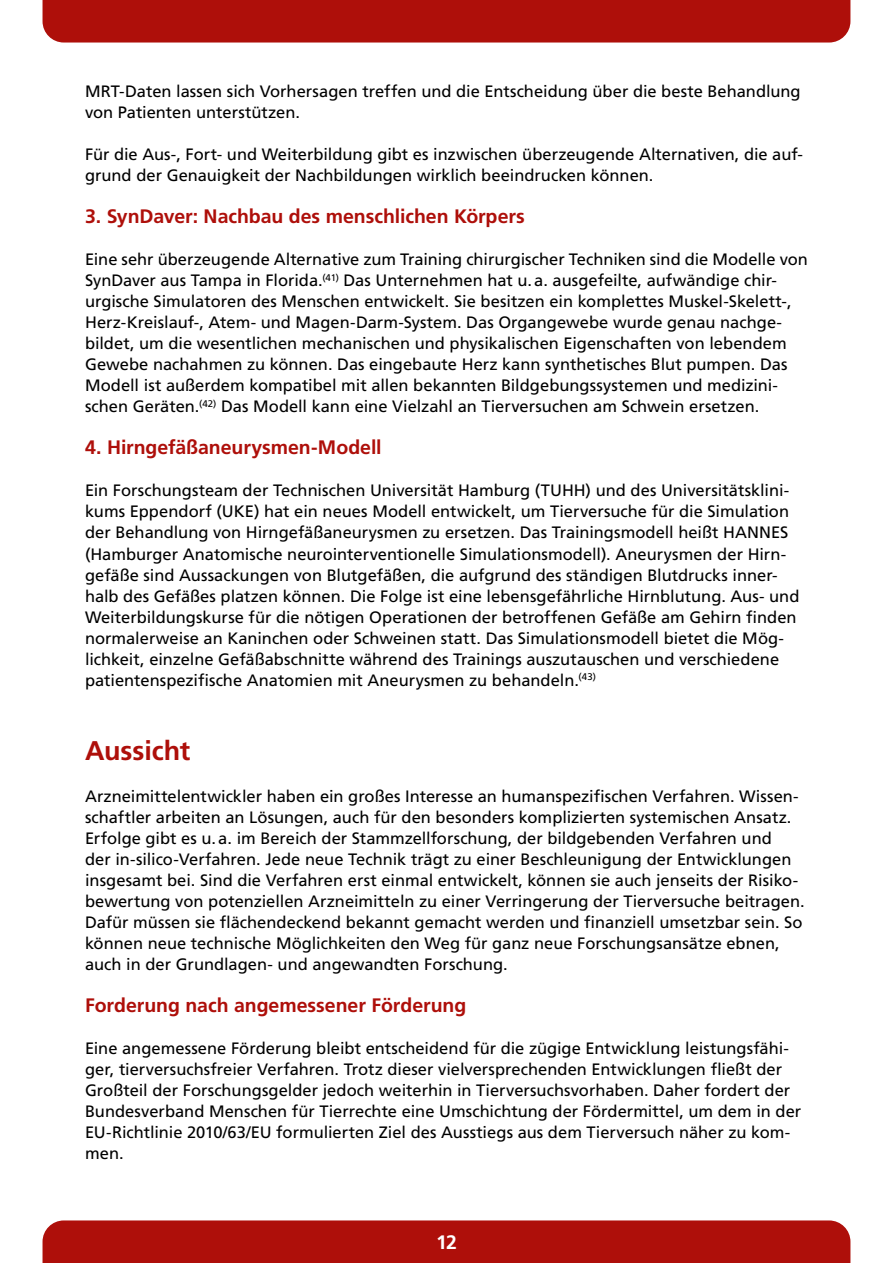
<style>
.page{position:relative;width:893px;height:1263px;background:#fff}
.page>*{position:absolute;margin:0;border:0;box-sizing:border-box;transform-origin:0 0}
.t1{font:700 27px "Frutiger LT Std";letter-spacing:-.005em;color:#ae0f0a}
.t2{font:700 19.5px "Frutiger LT Std";letter-spacing:-.005em;color:#ae0f0a}
.t3{font:700 19.5px "Frutiger LT Std";color:#fff}
.t4{font:16.5px/21px "Frutiger LT Std";color:#000}
</style>
<div class="page">
<div style="left:43px;top:0;width:807px;height:43px;background:#ae0f0a"></div>
<div style="left:43px;top:1220px;width:807px;height:43px;background:#ae0f0a"></div>
<p class="t4" style="left:85px;top:81px;width:717px">MRT-Daten lassen sich Vorhersagen treffen und die Entscheidung über die beste Behandlung von Patienten unterstützen.</p>
<p class="t4" style="left:85px;top:144px;width:719px">Für die Aus-, Fort- und Weiterbildung gibt es inzwischen überzeugende Alternativen, die auf&shy;grund der Genauigkeit der Nachbildungen wirklich beeindrucken können.</p>
<p class="t2" style="left:85px;top:205px;width:441px">3. SynDaver: Nachbau des menschlichen Körpers</p>
<p class="t4" style="left:85px;top:249px;width:724px">Eine sehr überzeugende Alternative zum Training chirurgischer Techniken sind die Modelle von SynDaver aus Tampa in Florida.<sup>(41)</sup> Das Unternehmen hat u.a. ausgefeilte, aufwändige chir&shy;urgische Simulatoren des Menschen entwickelt. Sie besitzen ein komplettes Muskel-Skelett-, Herz-Kreislauf-, Atem- und Magen-Darm-System. Das Organgewebe wurde genau nachge&shy;bildet, um die wesentlichen mechanischen und physikalischen Eigenschaften von lebendem Gewebe nachahmen zu können. Das eingebaute Herz kann synthetisches Blut pumpen. Das Modell ist außerdem kompatibel mit allen bekannten Bildgebungssystemen und medizini&shy;schen Geräten.<sup>(42)</sup> Das Modell kann eine Vielzahl an Tierversuchen am Schwein ersetzen.</p>
<p class="t2" style="left:85px;top:436px;width:298px">4. Hirngefäßaneurysmen-Modell</p>
<p class="t4" style="left:85px;top:480px;width:716px">Ein Forschungsteam der Technischen Universität Hamburg (TUHH) und des Universitätsklini&shy;kums Eppendorf (UKE) hat ein neues Modell entwickelt, um Tierversuche für die Simulation der Behandlung von Hirngefäßaneurysmen zu ersetzen. Das Trainingsmodell heißt HANNES (Hamburger Anatomische neurointerventionelle Simulationsmodell). Aneurysmen der Hirn&shy;gefäße sind Aussackungen von Blutgefäßen, die aufgrund des ständigen Blutdrucks inner&shy;halb des Gefäßes platzen können. Die Folge ist eine lebensgefährliche Hirnblutung. Aus- und Weiterbildungskurse für die nötigen Operationen der betroffenen Gefäße am Gehirn finden normalerweise an Kaninchen oder Schweinen statt. Das Simulationsmodell bietet die Mög&shy;lichkeit, einzelne Gefäßabschnitte während des Trainings auszutauschen und verschiedene patientenspezifische Anatomien mit Aneurysmen zu behandeln.<sup>(43)</sup></p>
<h1 class="t1" style="left:85px;top:735px;width:107px">Aussicht</h1>
<p class="t4" style="left:85px;top:786px;width:721px">Arzneimittelentwickler haben ein großes Interesse an humanspezifischen Verfahren. Wissen&shy;schaftler arbeiten an Lösungen, auch für den besonders komplizierten systemischen Ansatz.<br>Erfolge gibt es u.a. im Bereich der Stammzellforschung, der bildgebenden Verfahren und<br>der in-silico-Verfahren. Jede neue Technik trägt zu einer Beschleunigung der Entwicklungen insgesamt bei. Sind die Verfahren erst einmal entwickelt, können sie auch jenseits der Risiko&shy;bewertung von potenziellen Arzneimitteln zu einer Verringerung der Tierversuche beitragen.<br>Dafür müssen sie flächendeckend bekannt gemacht werden und finanziell umsetzbar sein. So können neue technische Möglichkeiten den Weg für ganz neue Forschungsansätze ebnen, auch in der Grundlagen- und angewandten Forschung.</p>
<p class="t2" style="left:85px;top:994px;width:383px">Forderung nach angemessener Förderung</p>
<p class="t4" style="left:85px;top:1038px;width:718px">Eine angemessene Förderung bleibt entscheidend für die zügige Entwicklung leistungsfähi&shy;ger, tierversuchsfreier Verfahren. Trotz dieser vielversprechenden Entwicklungen fließt der Großteil der Forschungsgelder jedoch weiterhin in Tierversuchsvorhaben. Daher fordert der Bundesverband Menschen für Tierrechte eine Umschichtung der Fördermittel, um dem in der EU-Richtlinie 2010/63/EU formulierten Ziel des Ausstiegs aus dem Tierversuch näher zu kom&shy;men.</p>
<p class="t3" style="left:436px;top:1231px;width:22px">12</p>
</div>
